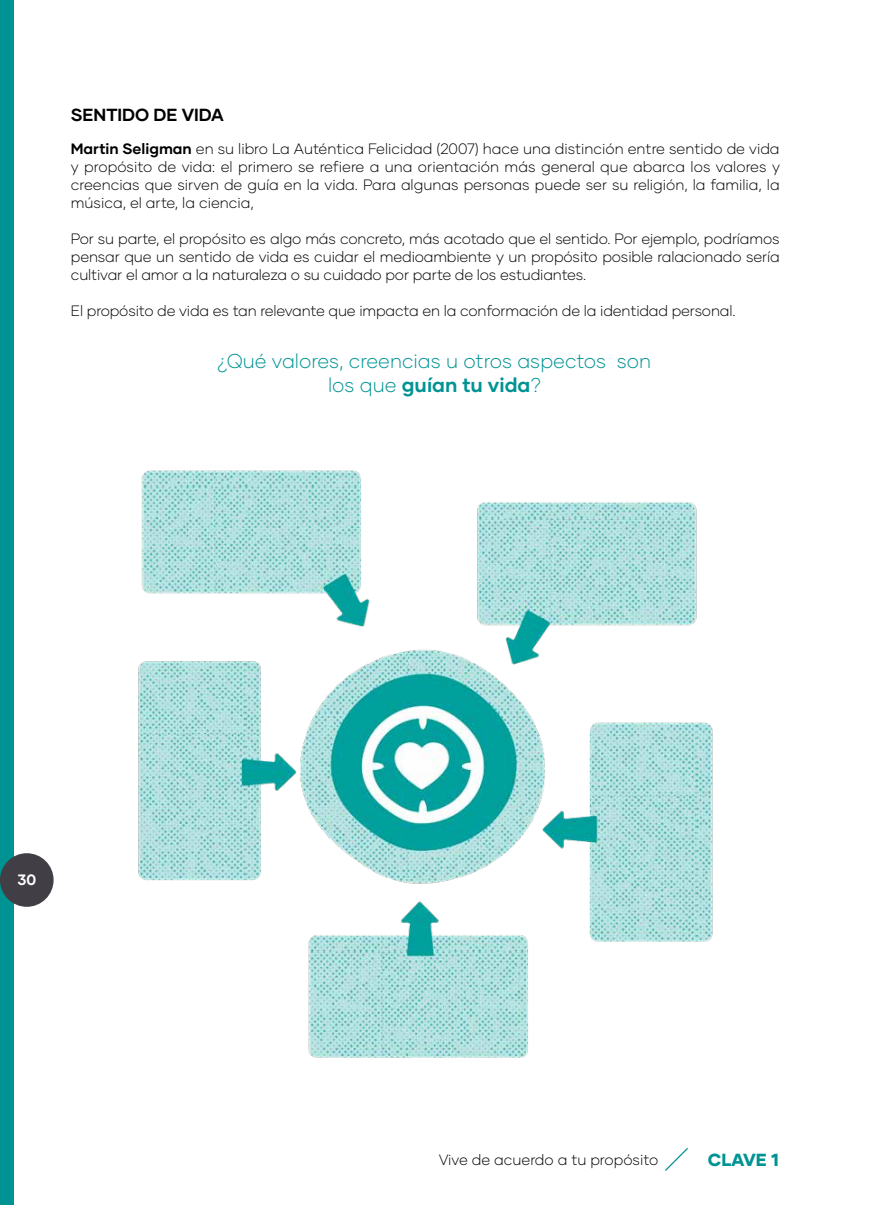
<style>
.page{position:relative;width:886px;height:1205px;background:#fff}
.page>*{position:absolute;margin:0;border:0;box-sizing:border-box;transform-origin:0 0}
.t1{font:300 20px/24px "Gilmer";color:#009394;text-align:center}
.t2{font:700 17.5px "Gilmer";color:#000}
.t3{font:800 17.5px "Gilmer";color:#009394}
.t4{font:300 15px/18px "Gilmer";letter-spacing:-.01em;color:#000;text-align:justify}
.t5{font:700 15px "Gilmer";color:#fff}
.s1{font-weight:700}
</style>
<div class="page">
<div style="left:0;top:0;width:14px;height:1205px;background:#009394"></div>
<svg style="left:665px;top:1148px;width:23px;height:23px"></svg>
<div style="left:0;top:853px;width:54px;height:54px;background:#413e45;border-radius:50%"></div>
<img style="left:138px;top:470px;width:575px;height:588px">
<p class="t2" style="left:71px;top:104px;width:155px">SENTIDO DE VIDA</p>
<p class="t4" style="left:71px;top:139px;width:711px"><span class="s1">Martin Seligman</span> en su libro La Auténtica Felicidad (2007) hace una distinción entre sentido de vida y propósito de vida: el primero se refiere a una orientación más general que abarca los valores y creencias que sirven de guía en la vida. Para algunas personas puede ser su religión, la familia, la música, el arte, la ciencia,</p>
<p class="t4" style="left:71px;top:229px;width:710px">Por su parte, el propósito es algo más concreto, más acotado que el sentido. Por ejemplo, podríamos pensar que un sentido de vida es cuidar el medioambiente y un propósito posible ralacionado sería cultivar el amor a la naturaleza o su cuidado por parte de los estudiantes.</p>
<p class="t4" style="left:71px;top:301px;width:666px">El propósito de vida es tan relevante que impacta en la conformación de la identidad personal.</p>
<h1 class="t1" style="left:217px;top:349px;width:436px">¿Qué valores, creencias u otros aspectos son los que <span class="s1">guían tu vida</span>?</h1>
<p class="t5" style="left:17px;top:870px;width:20px">30</p>
<p class="t4" style="left:439px;top:1150px;width:221px">Vive de acuerdo a tu propósito</p>
<p class="t3" style="left:708px;top:1148px;width:72px">CLAVE 1</p>
</div>
